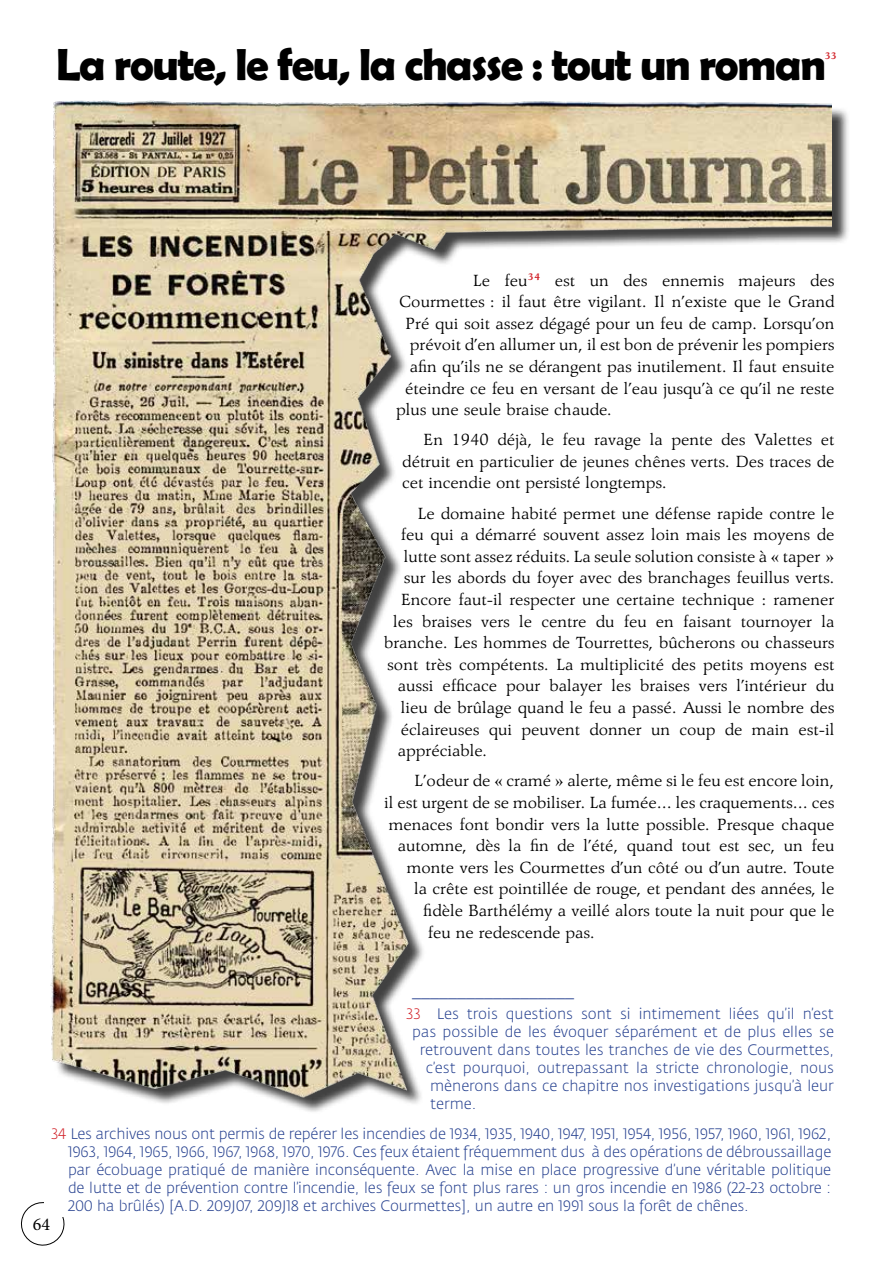
<style>
.page{position:relative;width:893px;height:1263px;background:#fff}
.page>*{position:absolute;margin:0;border:0;box-sizing:border-box;transform-origin:0 0}
.t1{font:700 45px "Berlin Sans FB Demi";letter-spacing:-.03em;color:#000}
.t2{font:18px/21.6px "Agfa Wile Roman Std";color:#000;text-align:justify}
.t3{font:18px "Agfa Wile Roman Std";color:#25408f}
.t4{font:18px "Minion Pro";color:#000}
.t5{font:300 15px/18px "Fedra Sans";color:#25408f;text-align:justify}
.t6{font:700 10.5px "Agfa Wile Roman Std";color:#d2232a}
.s1{color:#d2232a}
</style>
<div class="page">
<svg style="left:20px;top:1202px;width:45px;height:44px"></svg>
<div style="left:45px;top:1173px;width:43px;height:43px;background:#fff"></div>
<div style="left:54px;top:103px;width:796px;height:1011px;background:#000;opacity:.75"></div>
<img style="left:50px;top:100px;width:781px;height:1012px">
<h1 class="t1" style="left:56px;top:39px;width:771px">La route, le feu, la chasse : tout un roman</h1>
<p class="t6" style="left:824px;top:50px;width:14px">33</p>
<p class="t2" style="left:473px;top:269px;width:363px">Le feu<sup>34</sup> est un des ennemis majeurs des</p>
<p class="t2" style="left:399px;top:291px;width:437px">Courmettes : il faut être vigilant. Il n’existe que le Grand</p>
<p class="t2" style="left:405px;top:313px;width:431px">Pré qui soit assez dégagé pour un feu de camp. Lorsqu’on</p>
<p class="t2" style="left:410px;top:334px;width:426px">prévoit d’en allumer un, il est bon de prévenir les pompiers</p>
<p class="t2" style="left:410px;top:356px;width:426px">afin qu’ils ne se dérangent pas inutilement. Il faut ensuite</p>
<p class="t2" style="left:405px;top:377px;width:431px">éteindre ce feu en versant de l’eau jusqu’à ce qu’il ne reste</p>
<p class="t2" style="left:396px;top:399px;width:217px">plus une seule braise chaude.</p>
<p class="t2" style="left:402px;top:429px;width:434px;text-indent:21px">En 1940 déjà, le feu ravage la pente des Valettes et détruit en particulier de jeunes chênes verts. Des traces de cet incendie ont persisté longtemps.</p>
<p class="t2" style="left:417px;top:502px;width:419px">Le domaine habité permet une défense rapide contre le</p>
<p class="t2" style="left:401px;top:524px;width:435px">feu qui a démarré souvent assez loin mais les moyens de</p>
<p class="t2" style="left:404px;top:546px;width:432px">lutte sont assez réduits. La seule solution consiste à « taper »</p>
<p class="t2" style="left:404px;top:567px;width:432px">sur les abords du foyer avec des branchages feuillus verts.</p>
<p class="t2" style="left:401px;top:589px;width:435px">Encore faut-il respecter une certaine technique : ramener</p>
<p class="t2" style="left:393px;top:610px;width:443px">les braises vers le centre du feu en faisant tournoyer la</p>
<p class="t2" style="left:384px;top:632px;width:452px">branche. Les hommes de Tourrettes, bûcherons ou chasseurs</p>
<p class="t2" style="left:387px;top:654px;width:449px">sont très compétents. La multiplicité des petits moyens est</p>
<p class="t2" style="left:398px;top:675px;width:438px">aussi efficace pour balayer les braises vers l’intérieur du</p>
<p class="t2" style="left:401px;top:697px;width:435px">lieu de brûlage quand le feu a passé. Aussi le nombre des</p>
<p class="t2" style="left:401px;top:718px;width:435px">éclaireuses qui peuvent donner un coup de main est-il</p>
<p class="t2" style="left:398px;top:740px;width:91px">appréciable.</p>
<p class="t2" style="left:414px;top:770px;width:422px">L’odeur de « cramé » alerte, même si le feu est encore loin,</p>
<p class="t2" style="left:384px;top:792px;width:452px">il est urgent de se mobiliser. La fumée… les craquements… ces</p>
<p class="t2" style="left:389px;top:813px;width:447px">menaces font bondir vers la lutte possible. Presque chaque</p>
<p class="t2" style="left:398px;top:835px;width:438px">automne, dès la fin de l’été, quand tout est sec, un feu</p>
<p class="t2" style="left:407px;top:856px;width:429px">monte vers les Courmettes d’un côté ou d’un autre. Toute</p>
<p class="t2" style="left:414px;top:878px;width:422px">la crête est pointillée de rouge, et pendant des années, le</p>
<p class="t2" style="left:423px;top:900px;width:413px">fidèle Barthélémy a veillé alors toute la nuit pour que le</p>
<p class="t2" style="left:428px;top:921px;width:169px">feu ne redescende pas.</p>
<p class="t3" style="left:412px;top:981px;width:163px">__________________</p>
<p class="t5" style="left:406px;top:1005px;width:429px"><span class="s1">33</span> Les trois questions sont si intimement liées qu’il n’est</p>
<p class="t5" style="left:412px;top:1023px;width:423px">pas possible de les évoquer séparément et de plus elles se</p>
<p class="t5" style="left:420px;top:1041px;width:416px">retrouvent dans toutes les tranches de vie des Courmettes,</p>
<p class="t5" style="left:426px;top:1059px;width:410px">c’est pourquoi, outrepassant la stricte chronologie, nous</p>
<p class="t5" style="left:430px;top:1077px;width:405px">mènerons dans ce chapitre nos investigations jusqu’à leur</p>
<p class="t5" style="left:430px;top:1095px;width:48px">terme.</p>
<p class="t5" style="left:68px;top:1125px;width:765px;text-indent:-17px"><span class="s1">34</span> Les archives nous ont permis de repérer les incendies de 1934, 1935, 1940, 1947, 1951, 1954, 1956, 1957, 1960, 1961, 1962, 1963, 1964, 1965, 1966, 1967, 1968, 1970, 1976. Ces feux étaient fréquemment dus à des opérations de débroussaillage par écobuage pratiqué de manière inconséquente. Avec la mise en place progressive d’une véritable politique de lutte et de prévention contre l’incendie, les feux se font plus rares : un gros incendie en 1986 (22-23 octobre :<br>200 ha brûlés) [A.D. 209J07, 209J18 et archives Courmettes], un autre en 1991 sous la forêt de chênes.</p>
<p class="t4" style="left:33px;top:1212px;width:19px">64</p>
</div>
